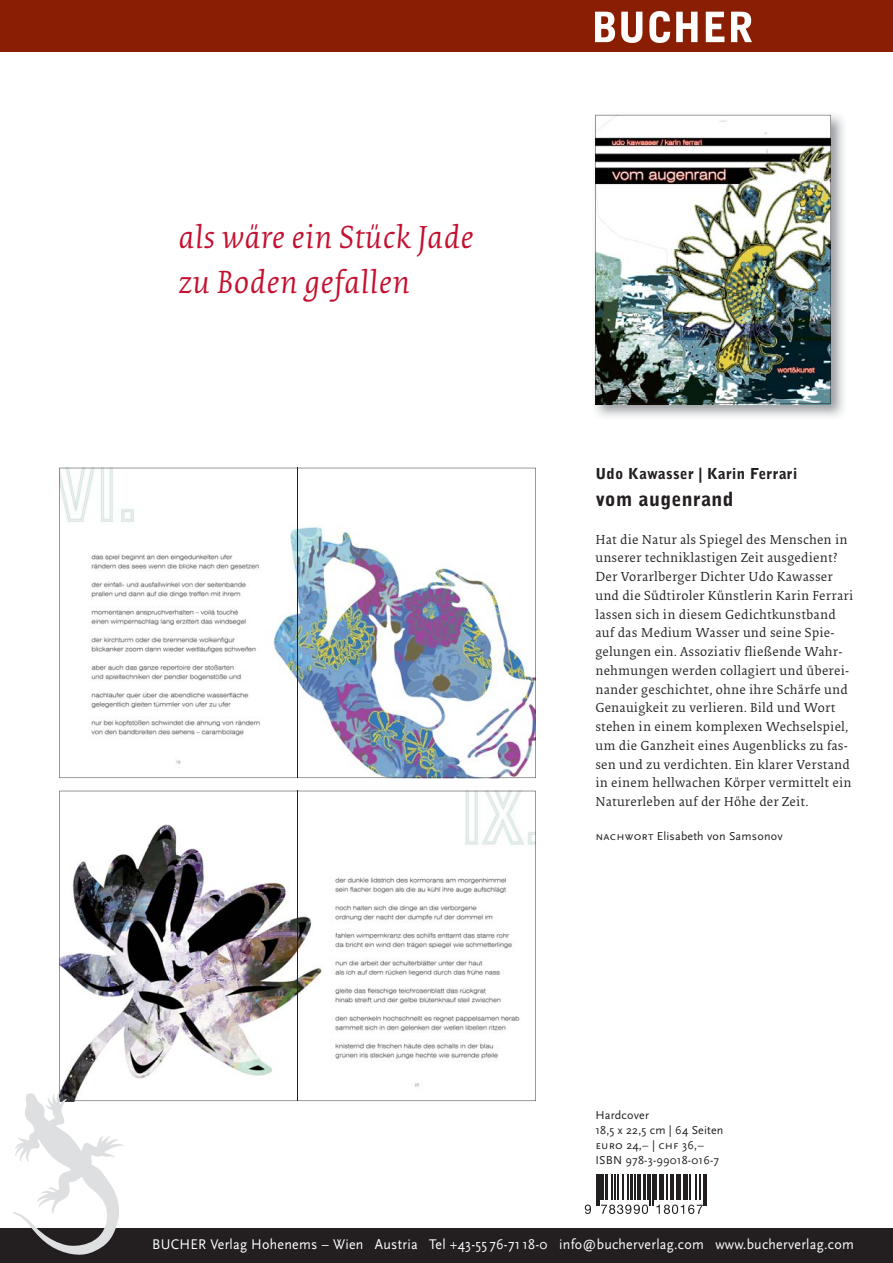
<style>
.page{position:relative;width:893px;height:1263px;background:#fff}
.page>*{position:absolute;margin:0;border:0;box-sizing:border-box;transform-origin:0 0}
.t1{font:33px/45px "Collis Italic Bib";letter-spacing:.01em;color:#c41130}
.t2{font:900 19.5px "Bell Gothic";letter-spacing:.025em;color:#231f20}
.t3{font:900 15px "Bell Gothic";letter-spacing:.025em;color:#231f20}
.t4{font:14.7px "Scala Sans";letter-spacing:.02em;color:#fff;scale:.95 1}
.t5{font:13.5px/18.8px "Collis Roman Txt";letter-spacing:.015em;color:#231f20}
.t6{font:12px/15px "Scala Sans";letter-spacing:.015em;color:#231f20}
.s1{font-family:"Scala Sans Caps"}
</style>
<div class="page">
<div style="left:0;top:1229px;width:892px;height:34px;background:#231f20"></div>
<div style="left:0;top:0;width:892px;height:51px;background:#8a1e03"></div>
<img style="left:595px;top:12px;width:156px;height:30px">
<img style="left:595px;top:114px;width:249px;height:303px">
<img style="left:595px;top:115px;width:235px;height:289px">
<svg style="left:586px;top:1174px;width:121px;height:37px"></svg>
<hr style="left:596px;top:1174px;width:1px;height:32px;background:#231f20">
<hr style="left:598px;top:1174px;width:1px;height:32px;background:#231f20">
<svg style="left:584px;top:1205px;width:7px;height:9px"></svg>
<hr style="left:600px;top:1174px;width:4px;height:26px;background:#231f20">
<svg style="left:601px;top:1174px;width:47px;height:40px"></svg>
<hr style="left:649px;top:1174px;width:1px;height:32px;background:#231f20">
<hr style="left:652px;top:1174px;width:1px;height:32px;background:#231f20">
<hr style="left:654px;top:1174px;width:2px;height:26px;background:#231f20">
<svg style="left:656px;top:1174px;width:46px;height:40px"></svg>
<hr style="left:703px;top:1174px;width:1px;height:32px;background:#231f20">
<hr style="left:705px;top:1174px;width:1px;height:32px;background:#231f20">
<img style="left:59px;top:468px;width:477px;height:310px">
<hr style="left:297px;top:468px;width:1px;height:310px;background:#231f20">
<svg style="left:59px;top:791px;width:477px;height:310px"></svg>
<hr style="left:297px;top:791px;width:1px;height:310px;background:#231f20">
<svg style="left:13px;top:1093px;width:111px;height:162px"></svg>
<h1 class="t1" style="left:178px;top:218px;width:296px">als wäre ein Stück Jade zu Boden gefallen</h1>
<p class="t3" style="left:595px;top:468px;width:203px">Udo Kawasser | Karin Ferrari</p>
<h2 class="t2" style="left:595px;top:492px;width:140px">vom augenrand</h2>
<p class="t5" style="left:595px;top:531px;width:259px">Hat die Natur als Spiegel des Menschen in unserer techniklastigen Zeit ausgedient?<br>Der Vorarlberger Dichter Udo Kawasser und die Südtiroler Künstlerin Karin Ferrari lassen sich in diesem Gedichtkunstband auf das Medium Wasser und seine Spie&shy;gelungen ein. Assoziativ fließende Wahr&shy;nehmungen werden collagiert und überei&shy;nander geschichtet, ohne ihre Schärfe und Genauigkeit zu verlieren. Bild und Wort stehen in einem komplexen Wechselspiel, um die Ganzheit eines Augenblicks zu fas&shy;sen und zu verdichten. Ein klarer Verstand in einem hellwachen Körper vermittelt ein Naturerleben auf der Höhe der Zeit.</p>
<p class="t6" style="left:595px;top:829px;width:189px"><span class="s1">nachwort</span> Elisabeth von Samsonov</p>
<p class="t6" style="left:595px;top:1108px;width:130px">Hardcover<br>18,5 x 22,5 cm | 64 Seiten <span class="s1">euro</span> 24,– | <span class="s1">chf</span> 36,–<br>ISBN 978-3-99018-016-7</p>
<p class="t4" style="left:152px;top:1238px;width:740px">BUCHER Verlag Hohenems – Wien Austria Tel +43-55 76-71 18-0 info@bucherverlag.com www.bucherverlag.com</p>
</div>
